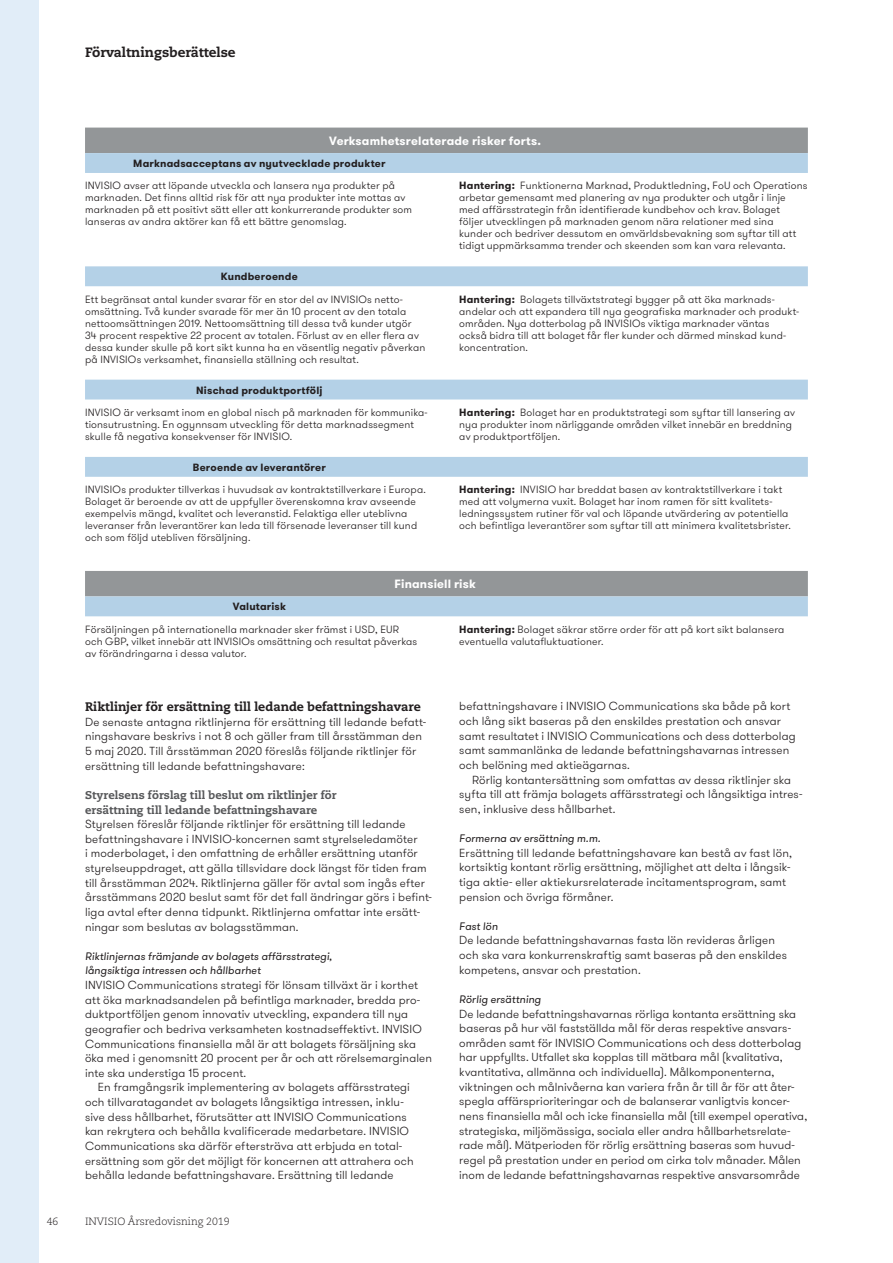
<style>
.page{position:relative;width:893px;height:1263px;background:#fff}
.page>*{position:absolute;margin:0;border:0;box-sizing:border-box;transform-origin:0 0}
.t1{font:800 13.5px "Caecilia LT Pro 85";color:#231f20}
.mellis1_BV_2016{font:800 12.3px "Caecilia LT Pro 85";letter-spacing:-.005em;color:#231f20}
.Topp_vänster{font:700 12px "GT Walsheim";letter-spacing:.015em;color:#fff}
.Brödtext_BV_2016{font:300 11.7px/14.7px "GT Walsheim";letter-spacing:.01em;color:#231f20}
.Brödtext_indrag_BV_2{font:300 11.7px/14.5px "GT Walsheim";letter-spacing:.01em;color:#231f20}
.mellis2_BV_2016{font:800 11.25px/14.7px "Caecilia LT Pro 85";color:#57585a}
.mellis3_BV_2016{font:italic 10.8px/14.7px "GT Walsheim";letter-spacing:.005em;color:#231f20}
.Text{font:300 10.5px/12px "GT Walsheim";letter-spacing:.015em;color:#231f20}
.Siffra{font:300 10.5px/12px "GT Walsheim";letter-spacing:.015em;color:#231f20}
.Not_topp_vänster{font:700 10.5px "GT Walsheim";letter-spacing:.02em;color:#231f20}
.t2{font:300 10.5px "Caecilia LT Pro 45";color:#231f20}
.s1{font-weight:700}
</style>
<div class="page">
<div style="left:0;top:0;width:38px;height:1263px;background:#e1edf8"></div>
<div style="left:85px;top:128px;width:723px;height:25px;background:#939698"></div>
<svg style="left:85px;top:153px;width:723px;height:463px"></svg>
<p class="t1" style="left:85px;top:43px;width:152px">Förvaltningsberättelse</p>
<p class="Topp_vänster" style="left:329px;top:133px;width:213px">Verksamhetsrelaterade risker forts.</p>
<p class="Not_topp_vänster" style="left:133px;top:156px;width:254px">Marknadsacceptans av nyutvecklade produkter</p>
<p class="Text" style="left:85px;top:180px;width:329px">INVISIO avser att löpande utveckla och lansera nya produkter på marknaden. Det finns alltid risk för att nya produkter inte mottas av marknaden på ett positivt sätt eller att konkurrerande produkter som lanseras av andra aktörer kan få ett bättre genomslag.</p>
<p class="Siffra" style="left:459px;top:180px;width:350px"><span class="s1">Hantering:</span> Funktionerna Marknad, Produktledning, FoU och Operations arbetar gemensamt med planering av nya produkter och utgår i linje med affärsstrategin från identifierade kundbehov och krav. Bolaget<br>följer utvecklingen på marknaden genom nära relationer med sina kunder och bedriver dessutom en omvärldsbevakning som syftar till att tidigt uppmärksamma trender och skeenden som kan vara relevanta.</p>
<p class="Not_topp_vänster" style="left:221px;top:270px;width:78px">Kundberoende</p>
<p class="Text" style="left:85px;top:293px;width:342px">Ett begränsat antal kunder svarar för en stor del av INVISIOs netto&shy;omsättning. Två kunder svarade för mer än 10 procent av den totala nettoomsättningen 2019. Nettoomsättning till dessa två kunder utgör 34 procent respektive 22 procent av totalen. Förlust av en eller flera av dessa kunder skulle på kort sikt kunna ha en väsentlig negativ påverkan på INVISIOs verksamhet, finansiella ställning och resultat.</p>
<p class="Siffra" style="left:459px;top:293px;width:341px"><span class="s1">Hantering:</span> Bolagets tillväxtstrategi bygger på att öka marknads&shy;andelar och att expandera till nya geografiska marknader och produkt&shy;områden. Nya dotterbolag på INVISIOs viktiga marknader väntas också bidra till att bolaget får fler kunder och därmed minskad kund&shy;koncentration.</p>
<p class="Not_topp_vänster" style="left:196px;top:383px;width:128px">Nischad produktportfölj</p>
<p class="Text" style="left:85px;top:406px;width:343px">INVISIO är verksamt inom en global nisch på marknaden för kommunika&shy;tionsutrustning. En ogynnsam utveckling för detta marknadssegment skulle få negativa konsekvenser för INVISIO.</p>
<p class="Siffra" style="left:459px;top:406px;width:337px"><span class="s1">Hantering:</span> Bolaget har en produktstrategi som syftar till lansering av nya produkter inom närliggande områden vilket innebär en breddning av produktportföljen.</p>
<p class="Not_topp_vänster" style="left:193px;top:460px;width:134px">Beroende av leverantörer</p>
<p class="Text" style="left:85px;top:484px;width:342px">INVISIOs produkter tillverkas i huvudsak av kontraktstillverkare i Europa.<br>Bolaget är beroende av att de uppfyller överenskomna krav avseende exempelvis mängd, kvalitet och leveranstid. Felaktiga eller uteblivna leveranser från leverantörer kan leda till försenade leveranser till kund och som följd utebliven försäljning.</p>
<p class="Siffra" style="left:459px;top:484px;width:333px"><span class="s1">Hantering:</span> INVISIO har breddat basen av kontraktstillverkare i takt med att volymerna vuxit. Bolaget har inom ramen för sitt kvalitets&shy;ledningssystem rutiner för val och löpande utvärdering av potentiella och befintliga leverantörer som syftar till att minimera kvalitetsbrister.</p>
<p class="Topp_vänster" style="left:395px;top:576px;width:83px">Finansiell risk</p>
<p class="Not_topp_vänster" style="left:233px;top:600px;width:55px">Valutarisk</p>
<p class="Text" style="left:85px;top:623px;width:334px">Försäljningen på internationella marknader sker främst i USD, EUR och GBP, vilket innebär att INVISIOs omsättning och resultat påverkas av förändringarna i dessa valutor.</p>
<p class="Siffra" style="left:459px;top:623px;width:327px"><span class="s1">Hantering:</span> Bolaget säkrar större order för att på kort sikt balansera eventuella valutafluktuationer.</p>
<p class="mellis1_BV_2016" style="left:85px;top:698px;width:337px">Riktlinjer för ersättning till ledande befattningshavare</p>
<p class="Brödtext_BV_2016" style="left:85px;top:715px;width:343px">De senaste antagna riktlinjerna för ersättning till ledande befatt&shy;ningshavare beskrivs i not 8 och gäller fram till årsstämman den 5 maj 2020. Till årsstämman 2020 föreslås följande riktlinjer för ersättning till ledande befattningshavare:</p>
<p class="mellis2_BV_2016" style="left:85px;top:787px;width:253px">Styrelsens förslag till beslut om riktlinjer för ersättning till ledande befattningshavare</p>
<p class="Brödtext_BV_2016" style="left:85px;top:817px;width:348px">Styrelsen föreslår följande riktlinjer för ersättning till ledande befattningshavare i INVISIO-koncernen samt styrelseledamöter<br>i moderbolaget, i den omfattning de erhåller ersättning utanför styrelseuppdraget, att gälla tillsvidare dock längst för tiden fram till årsstämman 2024. Riktlinjerna gäller för avtal som ingås efter årsstämmans 2020 beslut samt för det fall ändringar görs i befint&shy;liga avtal efter denna tidpunkt. Riktlinjerna omfattar inte ersätt&shy;ningar som beslutas av bolagsstämman.</p>
<p class="mellis3_BV_2016" style="left:85px;top:949px;width:249px">Riktlinjernas främjande av bolagets affärsstrategi, långsiktiga intressen och hållbarhet</p>
<p class="Brödtext_BV_2016" style="left:85px;top:978px;width:348px">INVISIO Communications strategi för lönsam tillväxt är i korthet att öka marknadsandelen på befintliga marknader, bredda pro&shy;duktportföljen genom innovativ utveckling, expandera till nya geografier och bedriva verksamheten kostnadseffektivt. INVISIO Communications finansiella mål är att bolagets försäljning ska öka med i genomsnitt 20 procent per år och att rörelsemarginalen inte ska understiga 15 procent.</p>
<p class="Brödtext_indrag_BV_2" style="left:85px;top:1080px;width:330px;text-indent:13px">En framgångsrik implementering av bolagets affärsstrategi och tillvaratagandet av bolagets långsiktiga intressen, inklu&shy;sive dess hållbarhet, förutsätter att INVISIO Communications kan rekrytera och behålla kvalificerade medarbetare. INVISIO Communications ska därför eftersträva att erbjuda en total&shy;ersättning som gör det möjligt för koncernen att attrahera och behålla ledande befattningshavare. Ersättning till ledande</p>
<p class="t2" style="left:47px;top:1214px;width:13px">46</p>
<p class="t2" style="left:85px;top:1214px;width:146px">INVISIO Årsredovisning 2019</p>
<p class="Brödtext_indrag_BV_2" style="left:459px;top:699px;width:338px">befattningshavare i INVISIO Communications ska både på kort och lång sikt baseras på den enskildes prestation och ansvar samt resultatet i INVISIO Communications och dess dotterbolag samt sammanlänka de ledande befattningshavarnas intressen och belöning med aktieägarnas.</p>
<p class="Brödtext_indrag_BV_2" style="left:459px;top:772px;width:345px;text-indent:13px">Rörlig kontantersättning som omfattas av dessa riktlinjer ska syfta till att främja bolagets affärsstrategi och långsiktiga intres&shy;sen, inklusive dess hållbarhet.</p>
<p class="mellis3_BV_2016" style="left:459px;top:831px;width:143px">Formerna av ersättning m.m.</p>
<p class="Brödtext_BV_2016" style="left:459px;top:845px;width:334px">Ersättning till ledande befattningshavare kan bestå av fast lön, kortsiktig kontant rörlig ersättning, möjlighet att delta i långsik&shy;tiga aktie- eller aktiekursrelaterade incitamentsprogram, samt pension och övriga förmåner.</p>
<p class="mellis3_BV_2016" style="left:459px;top:919px;width:40px">Fast lön</p>
<p class="Brödtext_BV_2016" style="left:459px;top:933px;width:329px">De ledande befattningshavarnas fasta lön revideras årligen och ska vara konkurrenskraftig samt baseras på den enskildes kompetens, ansvar och prestation.</p>
<p class="mellis3_BV_2016" style="left:459px;top:992px;width:83px">Rörlig ersättning</p>
<p class="Brödtext_BV_2016" style="left:459px;top:1006px;width:349px">De ledande befattningshavarnas rörliga kontanta ersättning ska baseras på hur väl fastställda mål för deras respektive ansvars&shy;områden samt för INVISIO Communications och dess dotterbolag har uppfyllts. Utfallet ska kopplas till mätbara mål (kvalitativa, kvantitativa, allmänna och individuella). Målkomponenterna, viktningen och målnivåerna kan variera från år till år för att åter&shy;spegla affärsprioriteringar och de balanserar vanligtvis koncer&shy;nens finansiella mål och icke finansiella mål (till exempel operativa, strategiska, miljömässiga, sociala eller andra hållbarhetsrelate&shy;rade mål). Mätperioden för rörlig ersättning baseras som huvud&shy;regel på prestation under en period om cirka tolv månader. Målen inom de ledande befattningshavarnas respektive ansvarsområde</p>
</div>
